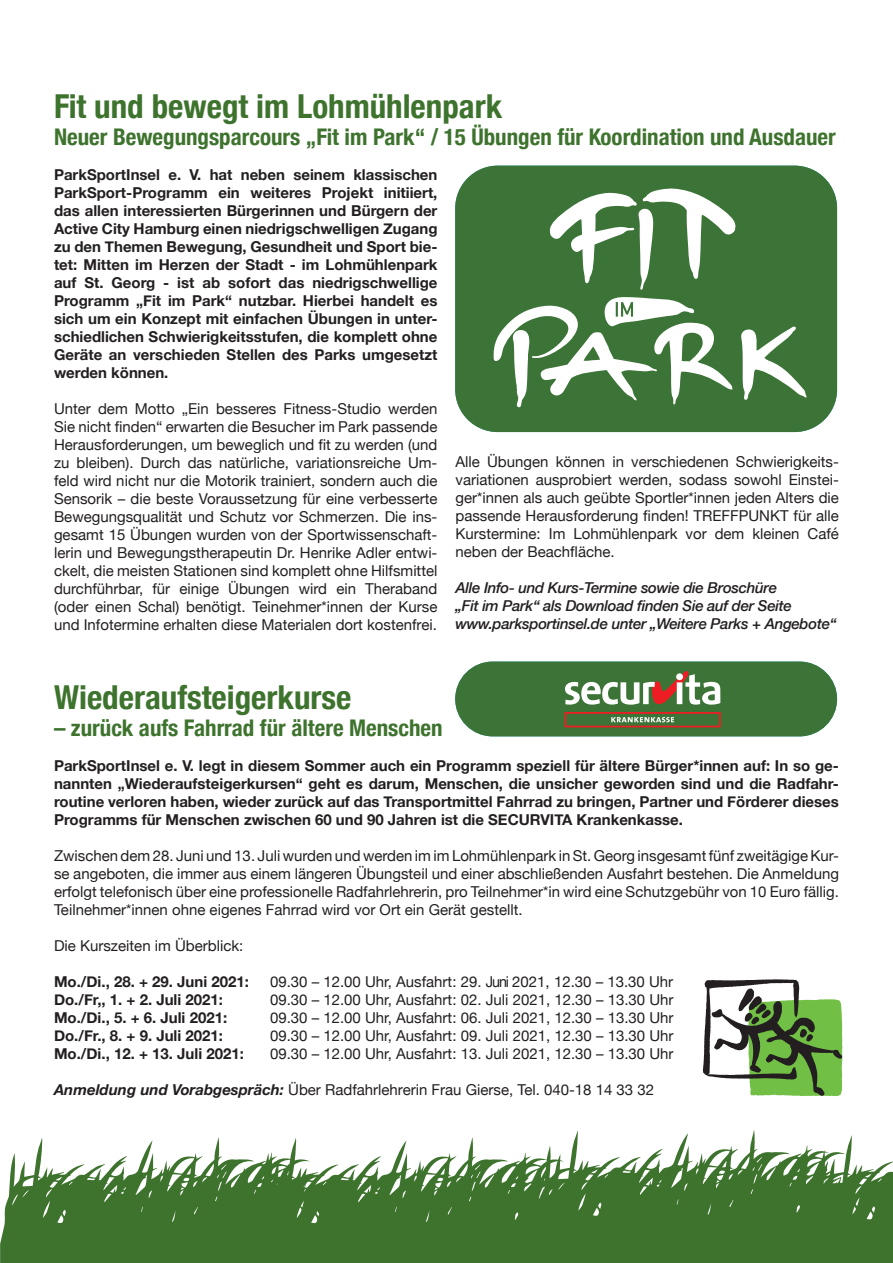
<style>
.page{position:relative;width:893px;height:1263px;background:#fff}
.page>*{position:absolute;margin:0;border:0;box-sizing:border-box;transform-origin:0 0}
.t1{font:700 condensed 33px "Helvetica Neue";color:#3e732e}
.t2{font:700 condensed 22.95px "Helvetica Neue";color:#3e732e}
.t3{font:15px/18px "Helvetica Neue";color:#231f20;text-align:justify}
.t4{font:700 15px/18px "Helvetica Neue";color:#231f20;text-align:justify}
.t5{font:italic 500 15px/18px "Helvetica Neue";letter-spacing:-.02em;color:#231f20}
.s1{font-weight:700;font-style:italic}
</style>
<div class="page">
<div style="left:455px;top:166px;width:382px;height:266px;background:#3c7337"></div>
<svg style="left:550px;top:188px;width:186px;height:102px"></svg>
<svg style="left:741px;top:326px;width:66px;height:74px"></svg>
<svg style="left:493px;top:297px;width:240px;height:110px"></svg>
<svg style="left:0;top:1130px;width:893px;height:133px;fill:#3e732e"></svg>
<svg style="left:703px;top:979px;width:139px;height:117px"></svg>
<div style="left:455px;top:662px;width:382px;height:74px;background:#3c7337;border-radius:37px"></div>
<div style="left:565px;top:712px;width:156px;height:15px;border:2px solid #ee1d23"></div>
<svg style="left:611px;top:717px;width:63px;height:5px"></svg>
<svg style="left:565px;top:671px;width:155px;height:34px"></svg>
<h1 class="t1" style="left:54px;top:78px;width:450px">Fit und bewegt im Lohmühlenpark</h1>
<h2 class="t2" style="left:54px;top:117px;width:783px">Neuer Bewegungsparcours „Fit im Park“ / 15 Übungen für Koordination und Ausdauer</h2>
<p class="t4" style="left:54px;top:166px;width:385px">ParkSportInsel e. V. hat neben seinem klassischen ParkSport-Programm ein weiteres Projekt initiiert, das allen interessierten Bürgerinnen und Bürgern der Active City Hamburg einen niedrigschwelligen Zugang zu den Themen Bewegung, Gesundheit und Sport bie&shy;tet: Mitten im Herzen der Stadt - im Lohmühlenpark auf St. Georg - ist ab sofort das niedrigschwellige Programm „Fit im Park“ nutzbar. Hierbei handelt es sich um ein Konzept mit einfachen Übungen in unter&shy;schiedlichen Schwierigkeitsstufen, die komplett ohne Geräte an verschieden Stellen des Parks umgesetzt werden können.</p>
<p class="t3" style="left:54px;top:400px;width:385px">Unter dem Motto „Ein besseres Fitness-Studio werden Sie nicht finden“ erwarten die Besucher im Park passende Herausforderungen, um beweglich und fit zu werden (und zu bleiben). Durch das natürliche, variationsreiche Um&shy;feld wird nicht nur die Motorik trainiert, sondern auch die Sensorik – die beste Voraussetzung für eine verbesserte Bewegungsqualität und Schutz vor Schmerzen. Die ins&shy;gesamt 15 Übungen wurden von der Sportwissenschaft&shy;lerin und Bewegungstherapeutin Dr. Henrike Adler entwi&shy;ckelt, die meisten Stationen sind komplett ohne Hilfsmittel durchführbar, für einige Übungen wird ein Theraband (oder einen Schal) benötigt. Teinehmer*innen der Kurse und Infotermine erhalten diese Materialen dort kostenfrei.</p>
<p class="t3" style="left:455px;top:454px;width:385px">Alle Übungen können in verschiedenen Schwierigkeits&shy;variationen ausprobiert werden, sodass sowohl Einstei&shy;ger*innen als auch geübte Sportler*innen jeden Alters die passende Herausforderung finden! TREFFPUNKT für alle Kurstermine: Im Lohmühlenpark vor dem kleinen Café neben der Beachfläche.</p>
<p class="t5" style="left:455px;top:578px;width:382px">Alle Info- und Kurs-Termine sowie die Broschüre<br>„Fit im Park“ als Download finden Sie auf der Seite www.parksportinsel.de unter „Weitere Parks + Angebote“</p>
<h1 class="t1" style="left:54px;top:670px;width:299px">Wiederaufsteigerkurse</h1>
<h2 class="t2" style="left:54px;top:709px;width:390px">– zurück aufs Fahrrad für ältere Menschen</h2>
<p class="t4" style="left:54px;top:757px;width:786px">ParkSportInsel e. V. legt in diesem Sommer auch ein Programm speziell für ältere Bürger*innen auf: In so ge&shy;nannten „Wiederaufsteigerkursen“ geht es darum, Menschen, die unsicher geworden sind und die Radfahr&shy;routine verloren haben, wieder zurück auf das Transportmittel Fahrrad zu bringen, Partner und Förderer dieses Programms für Menschen zwischen 60 und 90 Jahren ist die SECURVITA Krankenkasse.</p>
<p class="t3" style="left:54px;top:847px;width:786px">Zwischen dem 28. Juni und 13. Juli wurden und werden im im Lohmühlenpark in St. Georg insgesamt fünf zweitägige Kur&shy;se angeboten, die immer aus einem längeren Übungsteil und einer abschließenden Ausfahrt bestehen. Die Anmeldung erfolgt telefonisch über eine professionelle Radfahrlehrerin, pro Teilnehmer*in wird eine Schutzgebühr von 10 Euro fällig.<br>Teilnehmer*innen ohne eigenes Fahrrad wird vor Ort ein Gerät gestellt.</p>
<p class="t3" style="left:54px;top:937px;width:191px">Die Kurszeiten im Überblick:</p>
<p class="t4" style="left:54px;top:973px;width:196px">Mo./Di., 28. + 29. Juni 2021:</p>
<p class="t3" style="left:270px;top:973px;width:405px">09.30 – 12.00 Uhr, Ausfahrt: 29. Juni 2021, 12.30 – 13.30 Uhr</p>
<p class="t4" style="left:54px;top:991px;width:171px">Do./Fr,, 1. + 2. Juli 2021:</p>
<p class="t3" style="left:270px;top:991px;width:405px">09.30 – 12.00 Uhr, Ausfahrt: 02. Juli 2021, 12.30 – 13.30 Uhr</p>
<p class="t4" style="left:54px;top:1009px;width:175px">Mo./Di., 5. + 6. Juli 2021:</p>
<p class="t3" style="left:270px;top:1009px;width:405px">09.30 – 12.00 Uhr, Ausfahrt: 06. Juli 2021, 12.30 – 13.30 Uhr</p>
<p class="t4" style="left:54px;top:1027px;width:171px">Do./Fr., 8. + 9. Juli 2021:</p>
<p class="t3" style="left:270px;top:1027px;width:405px">09.30 – 12.00 Uhr, Ausfahrt: 09. Juli 2021, 12.30 – 13.30 Uhr</p>
<p class="t4" style="left:54px;top:1045px;width:191px">Mo./Di., 12. + 13. Juli 2021:</p>
<p class="t3" style="left:270px;top:1045px;width:405px">09.30 – 12.00 Uhr, Ausfahrt: 13. Juli 2021, 12.30 – 13.30 Uhr</p>
<p class="t3" style="left:54px;top:1081px;width:602px"><span class="s1">Anmeldung und Vorabgespräch:</span> Über Radfahrlehrerin Frau Gierse, Tel. 040-18 14 33 32</p>
</div>
